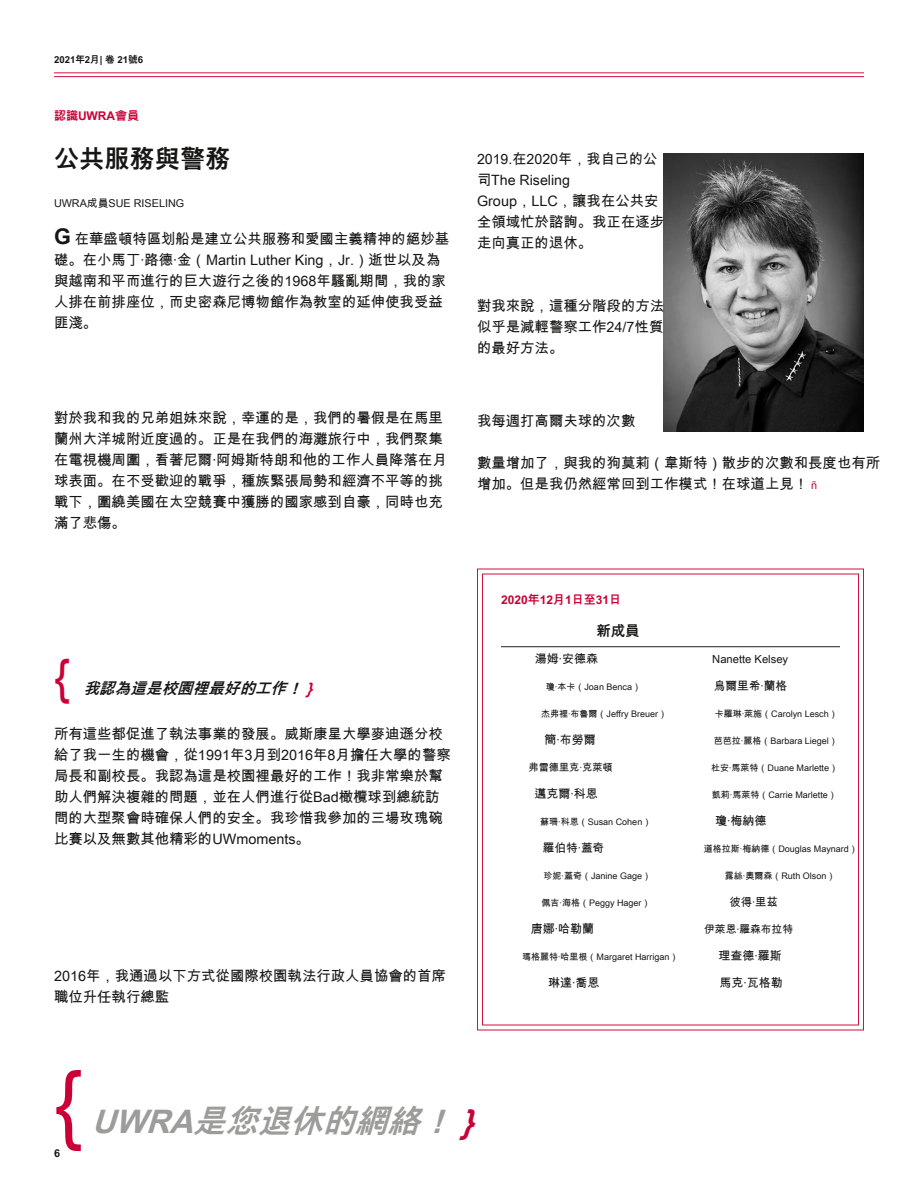
<style>
.page{position:relative;width:918px;height:1188px;background:#fff}
.page>*{position:absolute;margin:0;border:0;box-sizing:border-box;transform-origin:0 0}
.t1{font:86.4px "Arial Unicode MS";color:#ca0036}
.t2{font:48px "Arial Unicode MS";color:#ca0036}
.t3{font:italic 700 32.4px "Arial Unicode MS";color:#9c9c9b}
.t4{font:700 25.2px "Arial Unicode MS";color:#171615}
.t5{font:italic 700 15.6px "Arial Unicode MS";color:#171615}
.t6{font:14.4px/21px "Arial Unicode MS";color:#171615}
.t7{font:700 14.4px "Arial Unicode MS";color:#171615}
.t8{font:14.25px/21px "Arial Unicode MS";color:#171615}
.t9{font:12px "Arial Unicode MS";color:#171615}
.t10{font:700 12px "Arial Unicode MS";color:#ca0036}
.t11{font:11.7px "Arial Unicode MS";color:#171615}
.t12{font:11.25px "Arial Unicode MS";color:#171615}
.t13{font:10.8px "Arial Unicode MS";color:#171615}
.t14{font:700 10.8px "Arial Unicode MS";color:#171615}
.t15{font:10.2px "Arial Unicode MS";color:#171615}
.t16{font:700 9.6px "Arial Unicode MS";color:#171615}
.t17{font:9px "Arial Unicode MS";color:#171615}
.s1{font-weight:700;font-size:21.6px}
.s2{color:#ca0036}
.s3{font-size:10.8px;color:#ca0036}
</style>
<div class="page">
<hr style="left:54px;top:72px;width:810px;height:1px;background:#cd1141">
<hr style="left:54px;top:76px;width:810px;height:1px;background:#cd1141">
<svg style="left:477px;top:568px;width:387px;height:463px"></svg>
<img style="left:663px;top:153px;width:201px;height:278px">
<p class="t16" style="left:54px;top:53px;width:91px">2021年2月| 卷 21號6</p>
<p class="t10" style="left:54px;top:107px;width:87px">認識UWRA會員</p>
<h3 class="t4" style="left:54px;top:141px;width:178px">公共服務與警務</h3>
<p class="t8" style="left:477px;top:148px;width:182px">2019.在2020年，我自己的公司The Riseling</p>
<p class="t6" style="left:477px;top:190px;width:189px">Group，LLC，讓我在公共安全領域忙於諮詢。我正在逐步走向真正的退休。</p>
<p class="t13" style="left:54px;top:195px;width:132px">UWRA成員SUE RISELING</p>
<p class="t6" style="left:54px;top:228px;width:397px"><span class="s1">G</span> 在華盛頓特區划船是建立公共服務和愛國主義精神的絕妙基礎。在小馬丁·路德·金（Martin Luther King，Jr.）逝世以及為與越南和平而進行的巨大遊行之後的1968年騷亂期間，我的家人排在前排座位，而史密森尼博物館作為教室的延伸使我受益匪淺。</p>
<p class="t6" style="left:477px;top:295px;width:189px;text-align:justify">對我來說，這種分階段的方法似乎是減輕警察工作24/7性質的最好方法。</p>
<p class="t6" style="left:54px;top:407px;width:394px">對於我和我的兄弟姐妹來說，幸運的是，我們的暑假是在馬里蘭州大洋城附近度過的。正是在我們的海灘旅行中，我們聚集在電視機周圍，看著尼爾·阿姆斯特朗和他的工作人員降落在月球表面。在不受歡迎的戰爭，種族緊張局勢和經濟不平等的挑戰下，圍繞美國在太空競賽中獲勝的國家感到自豪，同時也充滿了悲傷。</p>
<h2 class="t2" style="left:54px;top:643px;width:18px">{</h2>
<p class="t5" style="left:83px;top:677px;width:237px">我認為這是校園裡最好的工作！ <span class="s2">}</span></p>
<p class="t6" style="left:54px;top:723px;width:398px">所有這些都促進了執法事業的發展。威斯康星大學麥迪遜分校給了我一生的機會，從1991年3月到2016年8月擔任大學的警察局長和副校長。我認為這是校園裡最好的工作！我非常樂於幫助人們解決複雜的問題，並在人們進行從Bad橄欖球到總統訪問的大型聚會時確保人們的安全。我珍惜我參加的三場玫瑰碗比賽以及無數其他精彩的UWmoments。</p>
<p class="t6" style="left:54px;top:965px;width:394px">2016年，我通過以下方式從國際校園執法行政人員協會的首席職位升任執行總監</p>
<p class="t6" style="left:477px;top:410px;width:160px">我每週打高爾夫球的次數</p>
<p class="t6" style="left:477px;top:452px;width:405px">數量增加了，與我的狗莫莉（韋斯特）散步的次數和長度也有所增加。但是我仍然經常回到工作模式！在球道上見！ <span class="s3">ñ</span></p>
<p class="t10" style="left:501px;top:592px;width:122px">2020年12月1日至31日</p>
<p class="t7" style="left:596px;top:620px;width:45px">新成員</p>
<p class="t9" style="left:535px;top:650px;width:65px">湯姆·安德森</p>
<p class="t17" style="left:546px;top:680px;width:97px">瓊·本卡（Joan Benca）</p>
<p class="t17" style="left:541px;top:707px;width:128px">杰弗裡·布魯爾（Jeffry Breuer）</p>
<p class="t9" style="left:545px;top:731px;width:53px">簡·布勞爾</p>
<p class="t15" style="left:529px;top:760px;width:86px">弗雷德里克·克萊頓</p>
<p class="t9" style="left:535px;top:785px;width:65px">邁克爾·科恩</p>
<p class="t17" style="left:540px;top:815px;width:113px">蘇珊·科恩（Susan Cohen）</p>
<p class="t11" style="left:543px;top:839px;width:63px">羅伯特·蓋奇</p>
<p class="t17" style="left:544px;top:869px;width:109px">珍妮·蓋奇（Janine Gage）</p>
<p class="t17" style="left:542px;top:896px;width:111px">佩吉·海格（Peggy Hager）</p>
<p class="t9" style="left:531px;top:920px;width:65px">唐娜·哈勒蘭</p>
<p class="t17" style="left:522px;top:950px;width:158px">瑪格麗特·哈里根（Margaret Harrigan）</p>
<p class="t9" style="left:548px;top:974px;width:53px">琳達·喬恩</p>
<p class="t12" style="left:712px;top:651px;width:77px">Nanette Kelsey</p>
<p class="t11" style="left:714px;top:677px;width:75px">烏爾里希·蘭格</p>
<p class="t17" style="left:715px;top:707px;width:125px">卡羅琳·萊施（Carolyn Lesch）</p>
<p class="t17" style="left:714px;top:734px;width:126px">芭芭拉·麗格（Barbara Liegel）</p>
<p class="t17" style="left:711px;top:761px;width:129px">杜安·馬萊特（Duane Marlette）</p>
<p class="t17" style="left:712px;top:788px;width:127px">凱莉·馬萊特（Carrie Marlette）</p>
<p class="t9" style="left:715px;top:812px;width:53px">瓊·梅納德</p>
<p class="t17" style="left:704px;top:842px;width:156px">道格拉斯·梅納德（Douglas Maynard）</p>
<p class="t17" style="left:725px;top:869px;width:112px">露絲·奧爾森（Ruth Olson）</p>
<p class="t12" style="left:729px;top:894px;width:50px">彼得·里茲</p>
<p class="t13" style="left:704px;top:921px;width:90px">伊萊恩·羅森布拉特</p>
<p class="t9" style="left:719px;top:947px;width:65px">理查德·羅斯</p>
<p class="t9" style="left:719px;top:974px;width:65px">馬克·瓦格勒</p>
<h1 class="t1" style="left:54px;top:1041px;width:30px">{</h1>
<p class="t14" style="left:54px;top:1145px;width:8px">6</p>
<h3 class="t3" style="left:92px;top:1098px;width:396px">UWRA是您退休的網絡！ <span class="s2">}</span></h3>
</div>
